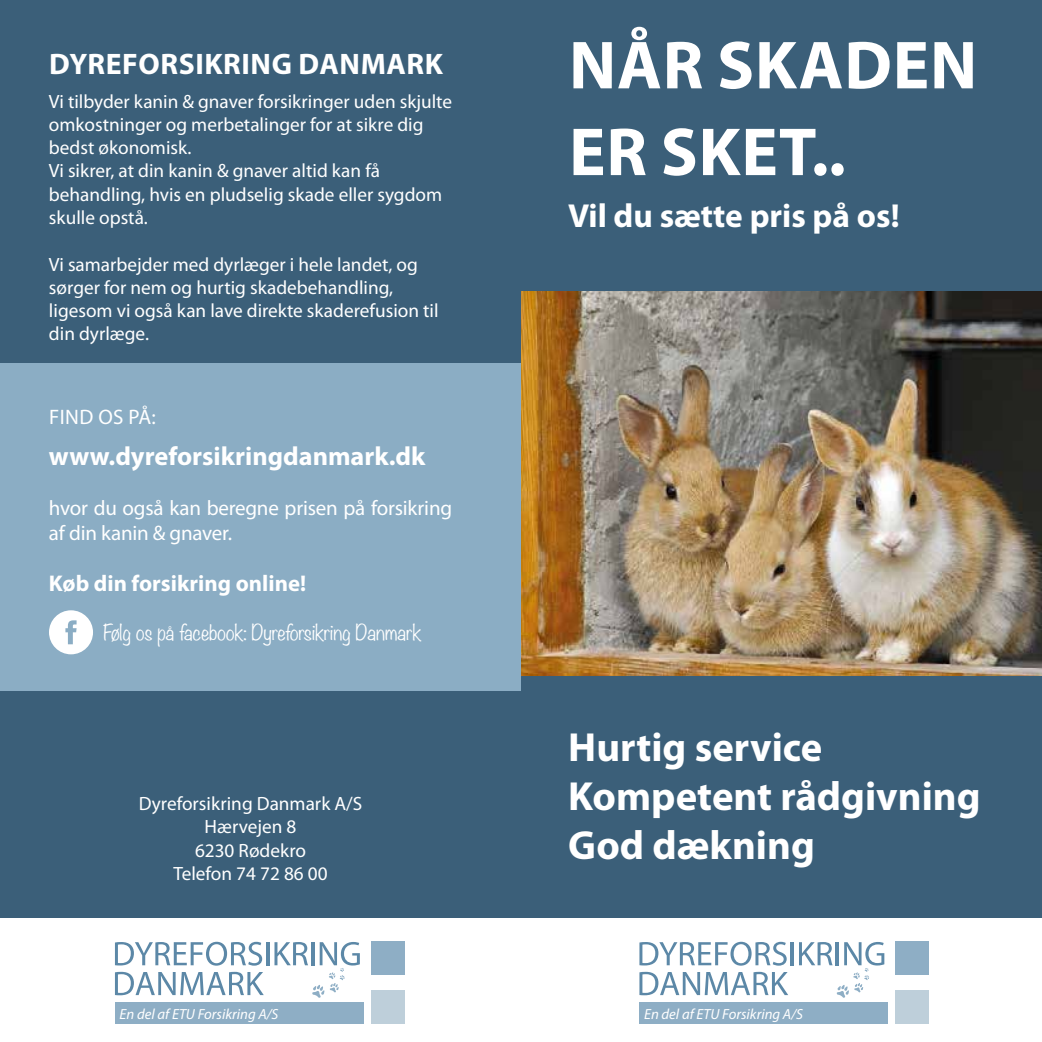
<style>
.page{position:relative;width:1042px;height:1042px;background:#fff}
.page>*{position:absolute;margin:0;border:0;box-sizing:border-box;transform-origin:0 0}
.t1{font:700 68.6px/86.8px "Myriad Pro";letter-spacing:.01em;color:#fff}
.t2{font:700 40.77px/49px "Myriad Pro";color:#fff}
.t3{font:700 33.43px "Myriad Pro";color:#fff}
.t4{font:700 29.75px "Myriad Pro";letter-spacing:.02em;color:#fff}
.t5{font:700 26.25px "Myriad Pro";color:#fff}
.t6{font:700 22.75px "Myriad Pro";color:#fff}
.t7{font:21px/25.2px "Myriad Pro";letter-spacing:-.01em;color:#fff}
.t8{font:19.25px/23.3px "Myriad Pro";color:#fff}
.t9{font:300 19.25px "Noteworthy";letter-spacing:-.01em;color:#fff}
.t10{font:italic 14.7px "Myriad Pro";color:#fff}
</style>
<div class="page">
<div style="left:0;top:0;width:1042px;height:918px;background:#3b5f79"></div>
<img style="left:521px;top:292px;width:521px;height:383px">
<div style="left:0;top:363px;width:521px;height:328px;background:#8badc4"></div>
<svg style="left:49px;top:610px;width:44px;height:44px"></svg>
<div style="left:115px;top:1002px;width:248px;height:21px;background:#8eaec5"></div>
<svg style="left:115px;top:942px;width:147px;height:23px"></svg>
<hr style="left:266px;top:942px;width:3px;height:23px;background:#5c88a7">
<svg style="left:115px;top:972px;width:149px;height:23px"></svg>
<div style="left:371px;top:942px;width:33px;height:33px;background:#8eaec5"></div>
<div style="left:371px;top:991px;width:33px;height:33px;background:#becfda"></div>
<svg style="left:274px;top:942px;width:86px;height:56px"></svg>
<div style="left:639px;top:1002px;width:248px;height:21px;background:#8eaec5"></div>
<svg style="left:639px;top:942px;width:147px;height:23px"></svg>
<hr style="left:791px;top:942px;width:3px;height:23px;background:#5c88a7">
<svg style="left:639px;top:972px;width:149px;height:23px"></svg>
<div style="left:895px;top:942px;width:33px;height:33px;background:#8eaec5"></div>
<div style="left:895px;top:991px;width:33px;height:33px;background:#becfda"></div>
<svg style="left:799px;top:942px;width:85px;height:56px"></svg>
<h3 class="t4" style="left:49px;top:45px;width:395px">DYREFORSIKRING DANMARK</h3>
<p class="t8" style="left:49px;top:89px;width:405px">Vi tilbyder kanin &amp; gnaver forsikringer uden skjulte omkostninger og merbetalinger for at sikre dig bedst økonomisk.<br>Vi sikrer, at din kanin &amp; gnaver altid kan få behandling, hvis en pludselig skade eller sygdom skulle opstå.</p>
<p class="t8" style="left:49px;top:252px;width:391px">Vi samarbejder med dyrlæger i hele landet, og sørger for nem og hurtig skadebehandling, ligesom vi også kan lave direkte skaderefusion til din dyrlæge.</p>
<p class="t7" style="left:49px;top:403px;width:108px">FIND OS PÅ:</p>
<h3 class="t5" style="left:49px;top:438px;width:378px">www.dyreforsikringdanmark.dk</h3>
<p class="t7" style="left:49px;top:495px;width:405px">hvor du også kan beregne prisen på forsikring af din kanin &amp; gnaver.</p>
<p class="t6" style="left:49px;top:568px;width:259px">Køb din forsikring online!</p>
<p class="t9" style="left:103px;top:616px;width:320px">Følg os på facebook: Dyreforsikring Danmark</p>
<p class="t8" style="left:139px;top:791px;width:225px;text-align:center">Dyreforsikring Danmark A/S<br>Hærvejen 8<br>6230 Rødekro<br>Telefon 74 72 86 00</p>
<h1 class="t1" style="left:569px;top:20px;width:410px">NÅR SKADEN<br>ER SKET..</h1>
<h3 class="t3" style="left:568px;top:194px;width:333px">Vil du sætte pris på os!</h3>
<h2 class="t2" style="left:568px;top:721px;width:414px">Hurtig service<br>Kompetent rådgivning<br>God dækning</h2>
<p class="t10" style="left:120px;top:1004px;width:160px">En del af ETU Forsikring A/S</p>
<p class="t10" style="left:644px;top:1004px;width:160px">En del af ETU Forsikring A/S</p>
</div>
